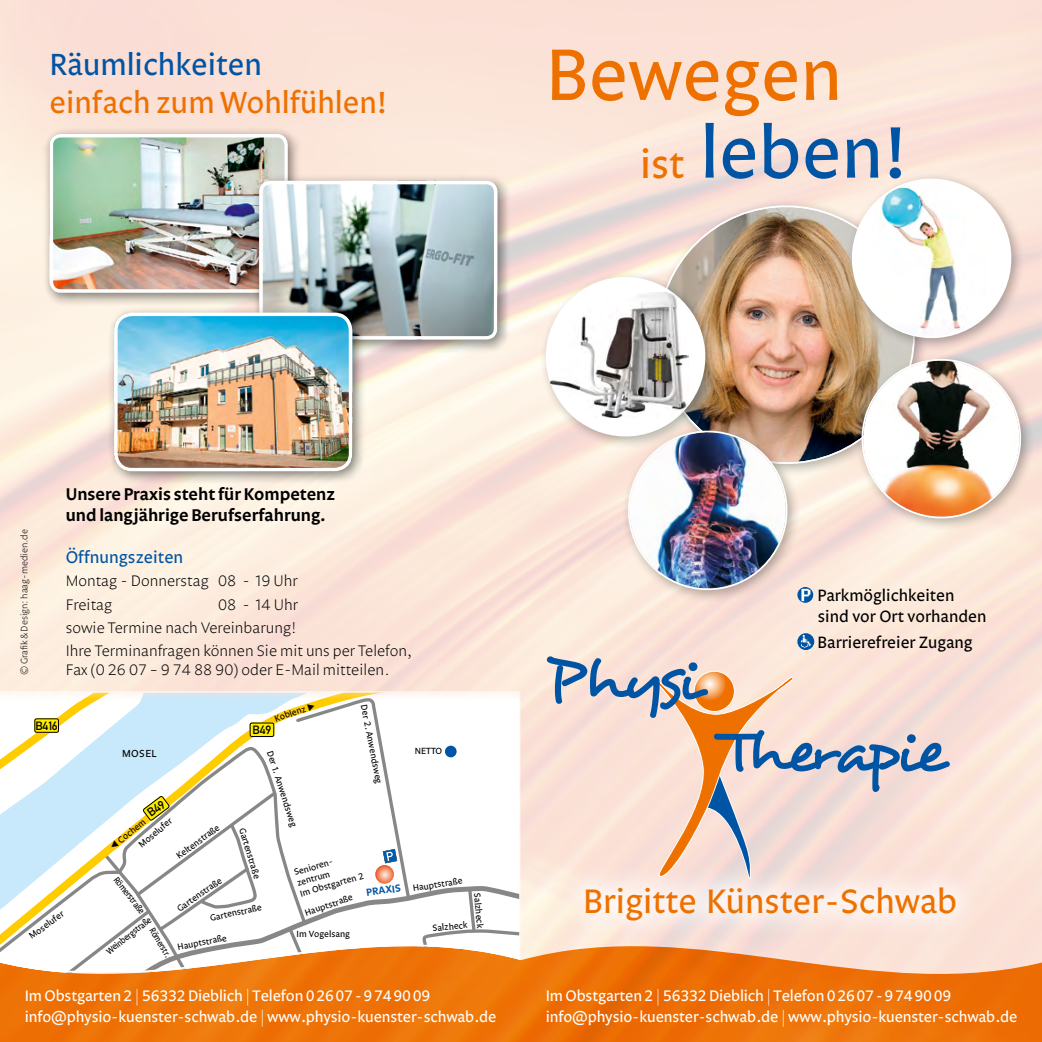
<style>
.page{position:relative;width:1042px;height:1042px;background:#fff}
.page>*{position:absolute;margin:0;border:0;box-sizing:border-box;transform-origin:0 0}
.t1{font:75.08px/77.7px "Legato LF";color:#ee7100}
.t2{font:65.62px "Desyrel";letter-spacing:-.08em;color:#0054a4}
.t3{font:35px "Legato LF";color:#ee7100}
.t4{font:31.5px "Legato LF";color:#ee7100}
.t5{font:31.5px "Legato LF";color:#0054a4}
.t6{font:600 17.5px/21px "Legato LF";color:#000}
.t7{font:17.5px "Legato LF";color:#0054a4}
.t8{font:16.97px/21.2px "Legato LF";color:#000}
.t9{font:15.75px/21px "Legato LF";letter-spacing:-.01em;color:#fff}
.t10{font:300 15.75px/23.3px "Legato LF";color:#000}
.t11{font:11.9px "DIN1451 Mittelschrift";letter-spacing:-.015em;color:#000}
.t12{font:600 10.5px "Legato LF";color:#0054a4}
.t13{font:10.5px "Legato LF";letter-spacing:.04em;color:#000}
.t14{font:300 9.62px "Legato LF";color:#000}
.t15{font:9.28px/11px "Legato LF";color:#000}
.t16{font:9.28px "Legato LF";color:#000;scale:.9 1}
.t17{font:9.28px "Legato LF";color:#000;scale:.85 1}
.s1{font-size:41.48px}
.s2{color:#0054a4}
.s3{font-family:"European Pi Three"}
.s4{font-weight:300;font-size:17.32px}
</style>
<div class="page">
<img style="left:0;top:0;width:1042px;height:1042px">
<div style="left:558px;top:860px;width:424px;height:87px;background:#fff;opacity:.7"></div>
<svg style="left:647px;top:669px;width:166px;height:214px;background:#f0cfbd"></svg>
<svg style="left:694px;top:671px;width:40px;height:40px"></svg>
<div style="left:694px;top:671px;width:41px;height:41px;border:1px solid #fff;border-radius:50%"></div>
<div style="left:649px;top:198px;width:280px;height:280px;background:#000;opacity:.3"></div>
<img style="left:652px;top:204px;width:202px;height:262px">
<div style="left:845px;top:172px;width:180px;height:180px;background:#000;opacity:.3"></div>
<svg style="left:849px;top:176px;width:165px;height:165px"></svg>
<div style="left:854px;top:352px;width:181px;height:180px;background:#000;opacity:.3"></div>
<img style="left:859px;top:356px;width:164px;height:165px">
<div style="left:621px;top:424px;width:180px;height:180px;background:#000;opacity:.3"></div>
<div style="left:539px;top:270px;width:180px;height:180px;background:#000;opacity:.3"></div>
<img style="left:543px;top:274px;width:247px;height:319px">
<div style="left:42px;top:127px;width:260px;height:180px;background:#000;opacity:.5"></div>
<img style="left:50px;top:134px;width:234px;height:157px">
<div style="left:50px;top:134px;width:238px;height:159px;border:4px solid #fff;border-radius:9px"></div>
<div style="left:252px;top:174px;width:260px;height:180px;background:#000;opacity:.5"></div>
<img style="left:259px;top:181px;width:238px;height:159px">
<div style="left:259px;top:181px;width:238px;height:159px;border:4px solid #fff;border-radius:9px"></div>
<div style="left:107px;top:305px;width:260px;height:181px;background:#000;opacity:.5"></div>
<img style="left:114px;top:313px;width:238px;height:158px">
<div style="left:114px;top:313px;width:238px;height:158px;border:4px solid #fff;border-radius:16px"></div>
<img style="left:797px;top:587px;width:16px;height:16px;border-radius:8px">
<svg style="left:797px;top:633px;width:17px;height:17px"></svg>
<svg style="left:800px;top:635px;width:12px;height:12px"></svg>
<img style="left:551px;top:292px;width:137px;height:126px">
<svg style="left:0;top:691px;width:521px;height:281px"></svg>
<h3 class="t5" style="left:50px;top:46px;width:214px">Räumlichkeiten</h3>
<h3 class="t4" style="left:50px;top:84px;width:339px">einfach zum Wohlfühlen!</h3>
<h1 class="t1" style="left:640px;top:40px;width:270px;text-indent:-94px">Bewegen<br><span class="s1">ist</span> <span class="s2">leben!</span></h1>
<p class="t14" style="left:19px;top:675px;width:147px;rotate:-90deg">©Grafik&amp;Design:haag-medien.de</p>
<p class="t6" style="left:66px;top:485px;width:271px">Unsere Praxis steht für Kompetenz und langjährige Berufserfahrung.</p>
<p class="t7" style="left:66px;top:547px;width:119px">Öffnungszeiten</p>
<p class="t10" style="left:66px;top:570px;width:234px">Montag - Donnerstag 08 - 19 Uhr<br>Freitag</p>
<p class="t10" style="left:66px;top:594px;width:348px;text-indent:152px">08 - 14 Uhr<br>sowie Termine nach Vereinbarung!<br>Ihre Terminanfragen können Sie mit uns per Telefon,</p>
<p class="t10" style="left:66px;top:659px;width:325px">Fax (0 26 07 – 9 74 88 90) oder E-Mail mitteilen.</p>
<p class="t15" style="left:273px;top:714px;width:44px;rotate:-19deg">Koblenz <span class="s3">E</span></p>
<p class="t15" style="left:369px;top:704px;width:82px;rotate:79deg">Der 2. Anwendsweg</p>
<p class="t11" style="left:35px;top:718px;width:24px">B416</p>
<p class="t11" style="left:253px;top:723px;width:20px">B49</p>
<p class="t13" style="left:122px;top:748px;width:36px">MOSEL</p>
<p class="t15" style="left:275px;top:749px;width:80px;rotate:72deg">Der 1. Anwendsweg</p>
<p class="t15" style="left:137px;top:842px;width:42px;rotate:-40deg">Moselufer</p>
<p class="t15" style="left:108px;top:844px;width:44px;rotate:-39deg"><span class="s3">F</span> Cochem</p>
<p class="t15" style="left:174px;top:852px;width:52px;rotate:-36deg">Keltenstraße</p>
<p class="t15" style="left:247px;top:826px;width:54px;rotate:73deg">Gartenstraße</p>
<p class="t15" style="left:293px;top:867px;width:67px;rotate:-16deg">Senioren&shy;zentrum<br>Im Obstgarten 2</p>
<p class="t16" style="left:120px;top:874px;width:51px;rotate:52deg">Römerstraße</p>
<p class="t15" style="left:175px;top:905px;width:54px;rotate:-35deg">Gartenstraße</p>
<p class="t12" style="left:365px;top:886px;width:36px;rotate:-8deg">PRAXIS</p>
<p class="t15" style="left:303px;top:908px;width:52px;rotate:-19deg">Hauptstraße</p>
<p class="t15" style="left:209px;top:913px;width:54px;rotate:-12deg">Gartenstraße</p>
<p class="t15" style="left:27px;top:932px;width:42px;rotate:-36deg">Moselufer</p>
<p class="t16" style="left:104px;top:948px;width:62px;rotate:-38deg">Weinbergstraße</p>
<p class="t17" style="left:156px;top:926px;width:40px;rotate:59deg">Römerstr.</p>
<p class="t15" style="left:297px;top:929px;width:55px">Im Vogelsang</p>
<p class="t15" style="left:177px;top:942px;width:52px;rotate:-11deg">Hauptstraße</p>
<p class="t15" style="left:415px;top:745px;width:29px">NETTO</p>
<p class="t15" style="left:412px;top:883px;width:52px;rotate:-9deg">Hauptstraße</p>
<p class="t15" style="left:482px;top:892px;width:37px;rotate:85deg">Salzheck</p>
<p class="t15" style="left:432px;top:923px;width:37px;rotate:-5deg">Salzheck</p>
<p class="t9" style="left:25px;top:986px;width:473px">Im Obstgarten 2 <span class="s4">|</span> 56332 Dieblich <span class="s4">|</span> Telefon 02607-9749009 info@physio-kuenster-schwab.de <span class="s4">|</span> www.physio-kuenster-schwab.de</p>
<h2 class="t2" style="left:546px;top:637px;width:157px">Physi</h2>
<p class="t8" style="left:817px;top:585px;width:170px">Parkmöglichkeiten sind vor Ort vorhanden</p>
<p class="t8" style="left:817px;top:633px;width:157px">Barrierefreier Zugang</p>
<h2 class="t2" style="left:719px;top:709px;width:228px">Therapie</h2>
<h3 class="t3" style="left:583px;top:881px;width:375px">Brigitte Künster-Schwab</h3>
<p class="t9" style="left:546px;top:986px;width:473px">Im Obstgarten 2 <span class="s4">|</span> 56332 Dieblich <span class="s4">|</span> Telefon 02607-9749009 info@physio-kuenster-schwab.de <span class="s4">|</span> www.physio-kuenster-schwab.de</p>
</div>
